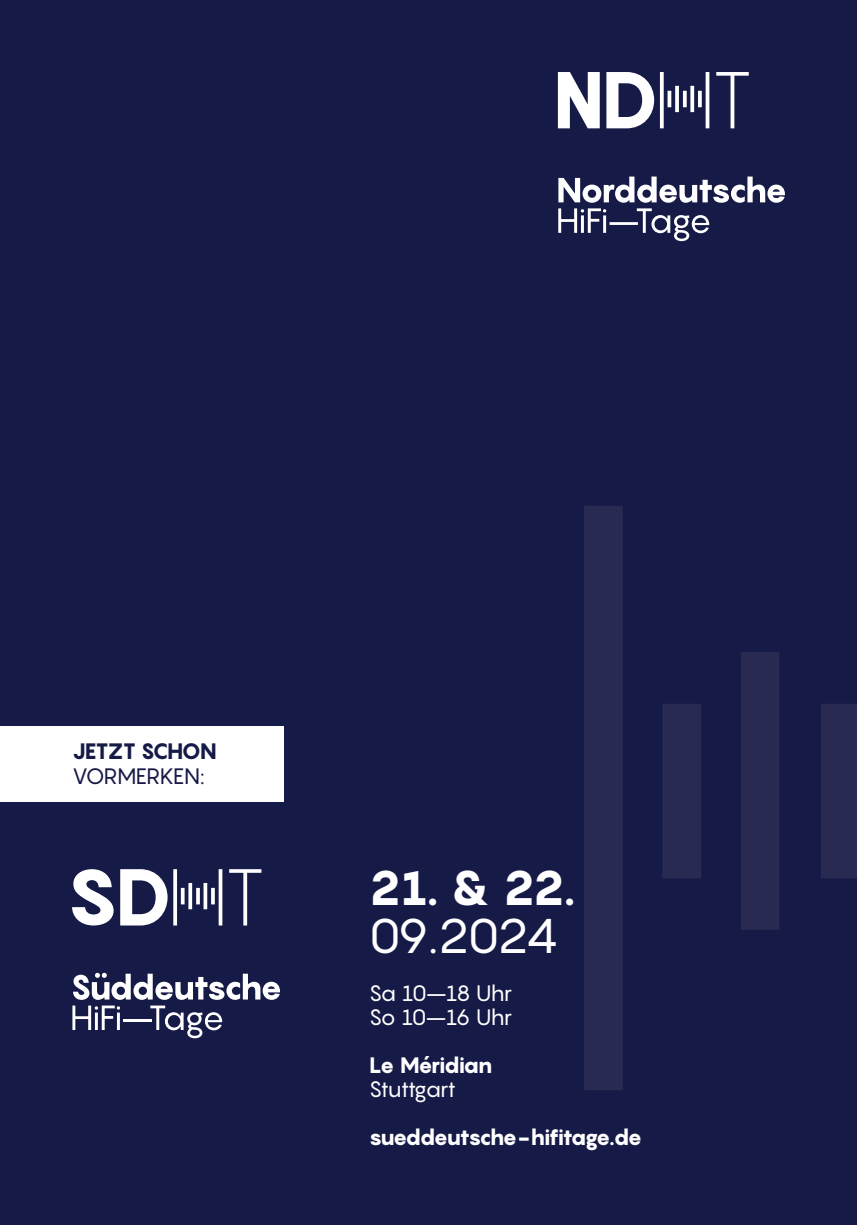
<style>
.page{position:relative;width:857px;height:1225px;background:#fff}
.page>*{position:absolute;margin:0;border:0;box-sizing:border-box;transform-origin:0 0}
.t1{font:800 48px "Pangram";color:#fff}
.t2{font:48px "Pangram";letter-spacing:-.055em;color:#fff}
.t3{font:800 22px "Pangram";letter-spacing:-.08em;color:#fff}
.t4{font:22px/24px "Pangram";letter-spacing:-.055em;color:#fff}
.t5{font:800 22px "Pangram";letter-spacing:-.055em;color:#161a47}
.t6{font:22px "Pangram";letter-spacing:-.025em;color:#161a47}
</style>
<div class="page">
<div style="left:0;top:0;width:856px;height:1225px;background:#161a47"></div>
<svg style="left:557px;top:72px;width:227px;height:169px"></svg>
<svg style="left:584px;top:506px;width:272px;height:584px"></svg>
<div style="left:0;top:726px;width:283px;height:76px;background:#fff"></div>
<svg style="left:72px;top:869px;width:41px;height:56px"></svg>
<svg style="left:120px;top:869px;width:47px;height:56px"></svg>
<hr style="left:181px;top:888px;width:3px;height:16px;background:#fff">
<svg style="left:188px;top:883px;width:4px;height:26px"></svg>
<svg style="left:196px;top:888px;width:4px;height:16px"></svg>
<svg style="left:203px;top:883px;width:4px;height:26px"></svg>
<svg style="left:211px;top:888px;width:4px;height:16px"></svg>
<svg style="left:173px;top:869px;width:4px;height:56px"></svg>
<svg style="left:218px;top:869px;width:4px;height:56px"></svg>
<svg style="left:229px;top:869px;width:32px;height:56px"></svg>
<svg style="left:72px;top:973px;width:208px;height:65px"></svg>
<p class="t5" style="left:72px;top:737px;width:146px">JETZT SCHON</p>
<p class="t6" style="left:72px;top:761px;width:134px">VORMERKEN:</p>
<h1 class="t1" style="left:369px;top:856px;width:208px">21. &amp; 22.</h1>
<h1 class="t2" style="left:369px;top:905px;width:190px">09.2024</h1>
<p class="t4" style="left:369px;top:981px;width:145px">Sa 10–18 Uhr<br>So 10–16 Uhr</p>
<p class="t3" style="left:369px;top:1051px;width:125px">Le Méridian</p>
<p class="t4" style="left:369px;top:1077px;width:89px">Stuttgart</p>
<p class="t3" style="left:369px;top:1123px;width:274px">sueddeutsche-hifitage.de</p>
</div>
